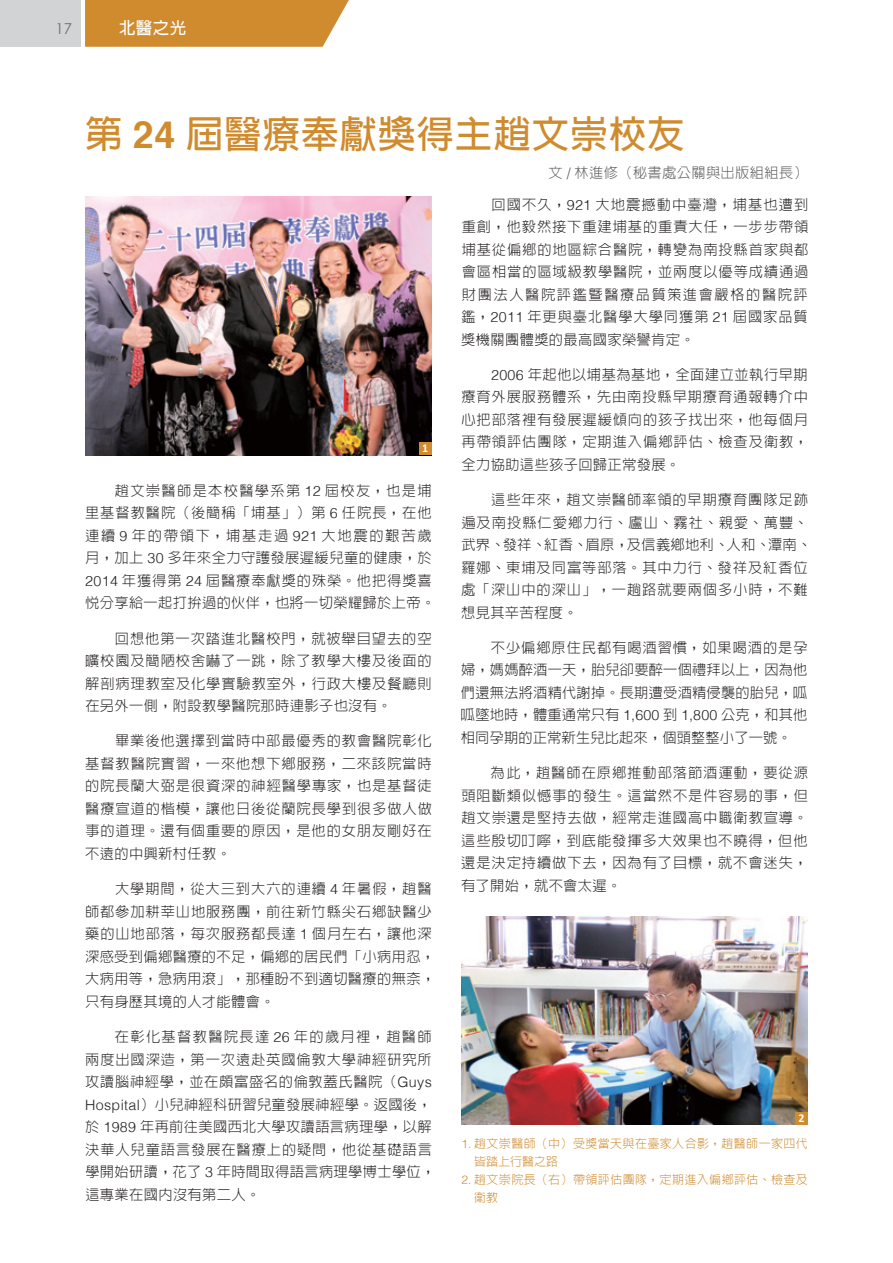
<style>
.page{position:relative;width:893px;height:1263px;background:#fff}
.page>*{position:absolute;margin:0;border:0;box-sizing:border-box;transform-origin:0 0}
.t1{font:700 37.5px "AR Hei B5";letter-spacing:.025em;color:#cf8b2d}
.t2{font:700 16.5px "AR Hei B5";color:#fff}
.t3{font:15px "Century Gothic";color:#6d6f71}
.t4{font:300 14.25px/22.5px "AR Hei B5";letter-spacing:.06em;color:#231f20;text-align:justify}
.t5{font:300 14.25px "AR Hei B5";letter-spacing:.025em;color:#58595b}
.t6{font:300 12px/18px "AR Hei B5";letter-spacing:.035em;color:#cf8b2d}
.t7{font:700 12px "Calibri";color:#fff}
.s1{font-family:"Helvetica"}
</style>
<div class="page">
<img style="left:85px;top:197px;width:347px;height:258px">
<img style="left:461px;top:916px;width:347px;height:209px">
<div style="left:419px;top:442px;width:13px;height:13px;background:#cf8b2d"></div>
<div style="left:795px;top:1112px;width:13px;height:13px;background:#cf8b2d"></div>
<div style="left:0;top:0;width:81px;height:47px;background:#d1d3d4"></div>
<svg style="left:85px;top:0;width:264px;height:47px;background:#d19037"></svg>
<p class="t3" style="left:56px;top:20px;width:18px">17</p>
<p class="t2" style="left:119px;top:19px;width:69px">北醫之光</p>
<h1 class="t1" style="left:85px;top:115px;width:601px">第 <span class="s1">24</span> 屆醫療奉獻獎得主趙文崇校友</h1>
<p class="t5" style="left:548px;top:165px;width:261px">文 <span class="s1">/</span> 林進修（秘書處公關與出版組組長）</p>
<p class="t7" style="left:422px;top:441px;width:8px">1</p>
<p class="t4" style="left:85px;top:479px;width:352px;text-align:left;text-indent:30px">趙文崇醫師是本校醫學系第 <span class="s1">12</span> 屆校友，也是埔里基督教醫院（後簡稱「埔基」）第 <span class="s1">6</span> 任院長，在他連續 <span class="s1">9</span> 年的帶領下，埔基走過 <span class="s1">921</span> 大地震的艱苦歲月，加上 <span class="s1">30</span> 多年來全力守護發展遲緩兒童的健康，於<br><span class="s1">2014</span> 年獲得第 <span class="s1">24</span> 屆醫療奉獻獎的殊榮。他把得獎喜悅分享給一起打拚過的伙伴，也將一切榮耀歸於上帝。</p>
<p class="t4" style="left:85px;top:627px;width:348px;text-indent:30px">回想他第一次踏進北醫校門，就被舉目望去的空曠校園及簡陋校舍嚇了一跳，除了教學大樓及後面的解剖病理教室及化學實驗教室外，行政大樓及餐廳則在另外一側，附設教學醫院那時連影子也沒有。</p>
<p class="t4" style="left:85px;top:730px;width:348px;text-indent:30px">畢業後他選擇到當時中部最優秀的教會醫院彰化基督教醫院實習，一來他想下鄉服務，二來該院當時的院長蘭大弼是很資深的神經醫學專家，也是基督徒醫療宣道的楷模，讓他日後從蘭院長學到很多做人做事的道理。還有個重要的原因，是他的女朋友剛好在不遠的中興新村任教。</p>
<p class="t4" style="left:85px;top:877px;width:352px;text-align:left;text-indent:30px">大學期間，從大三到大六的連續 <span class="s1">4</span> 年暑假，趙醫師都參加耕莘山地服務團，前往新竹縣尖石鄉缺醫少藥的山地部落，每次服務都長達 <span class="s1">1</span> 個月左右，讓他深深感受到偏鄉醫療的不足，偏鄉的居民們「小病用忍，大病用等，急病用滾」，那種盼不到適切醫療的無奈，只有身歷其境的人才能體會。</p>
<p class="t4" style="left:85px;top:1025px;width:352px;text-align:left;text-indent:30px">在彰化基督教醫院長達 <span class="s1">26</span> 年的歲月裡，趙醫師兩度出國深造，第一次遠赴英國倫敦大學神經研究所攻讀腦神經學，並在頗富盛名的倫敦蓋氏醫院（<span class="s1">Guys<br>Hospital</span>）小兒神經科研習兒童發展神經學。返國後，於 <span class="s1">1989</span> 年再前往美國西北大學攻讀語言病理學，以解決華人兒童語言發展在醫療上的疑問，他從基礎語言學開始研讀，花了 <span class="s1">3</span> 年時間取得語言病理學博士學位，這專業在國內沒有第二人。</p>
<p class="t4" style="left:461px;top:193px;width:349px;text-indent:30px">回國不久，<span class="s1">921</span> 大地震撼動中臺灣，埔基也遭到重創，他毅然接下重建埔基的重責大任，一步步帶領埔基從偏鄉的地區綜合醫院，轉變為南投縣首家與都會區相當的區域級教學醫院，並兩度以優等成績通過財團法人醫院評鑑暨醫療品質策進會嚴格的醫院評鑑，<span class="s1">2011</span> 年更與臺北醫學大學同獲第 <span class="s1">21</span> 屆國家品質獎機關團體獎的最高國家榮譽肯定。</p>
<p class="t4" style="left:461px;top:363px;width:348px;text-indent:30px"><span class="s1">2006</span> 年起他以埔基為基地，全面建立並執行早期療育外展服務體系，先由南投縣早期療育通報轉介中心把部落裡有發展遲緩傾向的孩子找出來，他每個月再帶領評估團隊，定期進入偏鄉評估、檢查及衛教，全力協助這些孩子回歸正常發展。</p>
<p class="t4" style="left:461px;top:488px;width:352px;text-align:left;text-indent:30px">這些年來，趙文崇醫師率領的早期療育團隊足跡遍及南投縣仁愛鄉力行、廬山、霧社、親愛、萬豐、武界、發祥、紅香、眉原，及信義鄉地利、人和、潭南、羅娜、東埔及同富等部落。其中力行、發祥及紅香位處「深山中的深山」，一趟路就要兩個多小時，不難想見其辛苦程度。</p>
<p class="t4" style="left:461px;top:636px;width:348px;text-indent:30px">不少偏鄉原住民都有喝酒習慣，如果喝酒的是孕婦，媽媽醉酒一天，胎兒卻要醉一個禮拜以上，因為他們還無法將酒精代謝掉。長期遭受酒精侵襲的胎兒，呱呱墜地時，體重通常只有 <span class="s1">1,600</span> 到 <span class="s1">1,800</span> 公克，和其他相同孕期的正常新生兒比起來，個頭整整小了一號。</p>
<p class="t4" style="left:461px;top:761px;width:348px;text-indent:30px">為此，趙醫師在原鄉推動部落節酒運動，要從源頭阻斷類似憾事的發生。這當然不是件容易的事，但趙文崇還是堅持去做，經常走進國高中職衛教宣導。這些殷切叮嚀，到底能發揮多大效果也不曉得，但他還是決定持續做下去，因為有了目標，就不會迷失，有了開始，就不會太遲。</p>
<p class="t7" style="left:798px;top:1110px;width:8px">2</p>
<p class="t6" style="left:474px;top:1134px;width:335px;text-indent:-13px"><span class="s1">1.</span> 趙文崇醫師（中）受獎當天與在臺家人合影，趙醫師一家四代皆踏上行醫之路</p>
<p class="t6" style="left:474px;top:1170px;width:335px;text-indent:-13px"><span class="s1">2.</span> 趙文崇院長（右）帶領評估團隊，定期進入偏鄉評估、檢查及衛教</p>
</div>
